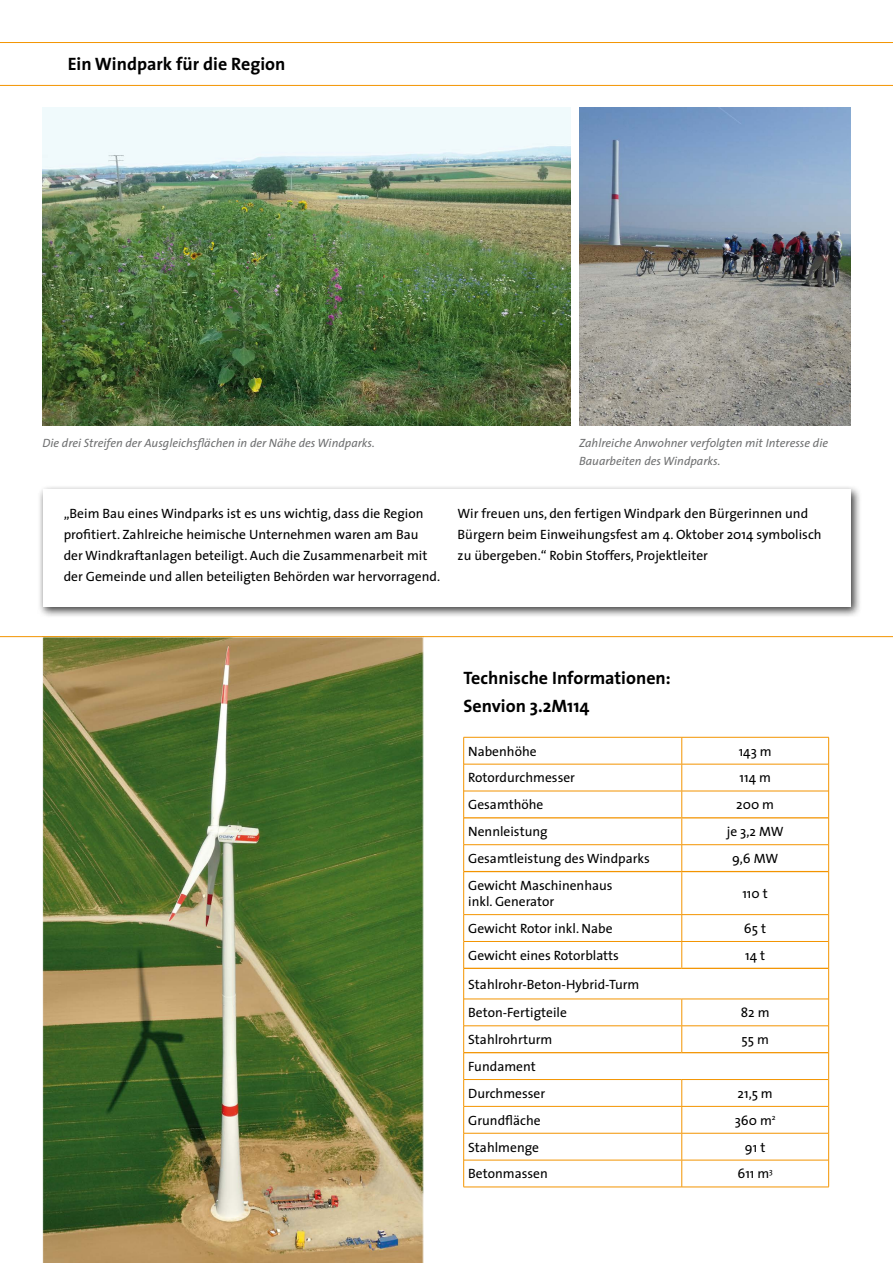
<style>
.page{position:relative;width:893px;height:1263px;background:#fff}
.page>*{position:absolute;margin:0;border:0;box-sizing:border-box;transform-origin:0 0}
.t1{font:700 18px/28.5px "The Sans";color:#000}
.t2{font:13.5px/21px "The Sans";color:#000}
.t3{font:italic 12px/18px "The Sans";color:#707172}
</style>
<div class="page">
<div style="left:37px;top:484px;width:824px;height:134px;background:#000;opacity:.75"></div>
<div style="left:43px;top:490px;width:807px;height:117px;background:#fff"></div>
<img style="left:43px;top:637px;width:380px;height:626px">
<svg style="left:464px;top:738px;width:364px;height:449px"></svg>
<hr style="left:464px;top:764px;width:218px;height:1px;background:#f39400">
<hr style="left:682px;top:764px;width:146px;height:1px;background:#f39400">
<hr style="left:464px;top:791px;width:218px;height:1px;background:#f39400">
<hr style="left:682px;top:791px;width:146px;height:1px;background:#f39400">
<hr style="left:464px;top:844px;width:218px;height:1px;background:#f39400">
<hr style="left:682px;top:844px;width:146px;height:1px;background:#f39400">
<svg style="left:681px;top:738px;width:1px;height:133px"></svg>
<hr style="left:681px;top:872px;width:1px;height:42px;background:#f39400">
<hr style="left:464px;top:914px;width:218px;height:1px;background:#f39400">
<hr style="left:682px;top:914px;width:146px;height:1px;background:#f39400">
<svg style="left:681px;top:915px;width:1px;height:53px"></svg>
<hr style="left:464px;top:999px;width:218px;height:1px;background:#f39400">
<hr style="left:682px;top:999px;width:146px;height:1px;background:#f39400">
<hr style="left:464px;top:1025px;width:218px;height:1px;background:#f39400">
<hr style="left:682px;top:1025px;width:146px;height:1px;background:#f39400">
<svg style="left:681px;top:999px;width:1px;height:53px"></svg>
<hr style="left:464px;top:1079px;width:218px;height:1px;background:#f39400">
<hr style="left:682px;top:1079px;width:146px;height:1px;background:#f39400">
<hr style="left:464px;top:1106px;width:218px;height:1px;background:#f39400">
<hr style="left:682px;top:1106px;width:146px;height:1px;background:#f39400">
<hr style="left:464px;top:1133px;width:218px;height:1px;background:#f39400">
<hr style="left:682px;top:1133px;width:146px;height:1px;background:#f39400">
<hr style="left:464px;top:1160px;width:218px;height:1px;background:#f39400">
<hr style="left:682px;top:1160px;width:146px;height:1px;background:#f39400">
<svg style="left:681px;top:1080px;width:1px;height:107px"></svg>
<hr style="left:464px;top:817px;width:218px;height:1px;background:#f39400">
<hr style="left:682px;top:817px;width:146px;height:1px;background:#f39400">
<hr style="left:464px;top:968px;width:218px;height:1px;background:#f39400">
<hr style="left:682px;top:968px;width:146px;height:1px;background:#f39400">
<hr style="left:464px;top:1052px;width:218px;height:1px;background:#f39400">
<hr style="left:682px;top:1052px;width:146px;height:1px;background:#f39400">
<hr style="left:464px;top:871px;width:218px;height:1px;background:#f39400">
<hr style="left:682px;top:871px;width:146px;height:1px;background:#f39400">
<hr style="left:464px;top:941px;width:218px;height:1px;background:#f39400">
<hr style="left:682px;top:941px;width:146px;height:1px;background:#f39400">
<hr style="left:463px;top:737px;width:219px;height:1px;background:#f39400">
<hr style="left:682px;top:737px;width:147px;height:1px;background:#f39400">
<svg style="left:463px;top:737px;width:1px;height:134px"></svg>
<svg style="left:828px;top:737px;width:1px;height:134px"></svg>
<hr style="left:463px;top:871px;width:1px;height:44px;background:#f39400">
<hr style="left:828px;top:871px;width:1px;height:44px;background:#f39400">
<svg style="left:463px;top:915px;width:1px;height:53px"></svg>
<svg style="left:828px;top:915px;width:1px;height:53px"></svg>
<hr style="left:463px;top:968px;width:1px;height:31px;background:#f39400">
<hr style="left:828px;top:968px;width:1px;height:31px;background:#f39400">
<svg style="left:463px;top:999px;width:1px;height:188px"></svg>
<svg style="left:828px;top:999px;width:1px;height:188px"></svg>
<hr style="left:463px;top:1187px;width:219px;height:1px;background:#f39400">
<hr style="left:682px;top:1187px;width:147px;height:1px;background:#f39400">
<img style="left:43px;top:108px;width:528px;height:317px">
<hr style="left:0;top:42px;width:893px;height:1px;background:#f39400">
<hr style="left:0;top:85px;width:893px;height:1px;background:#f39400">
<img style="left:579px;top:108px;width:271px;height:317px">
<hr style="left:0;top:636px;width:893px;height:1px;background:#f39400">
<h1 class="t1" style="left:68px;top:49px;width:219px">Ein Windpark für die Region</h1>
<p class="t3" style="left:43px;top:434px;width:334px">Die drei Streifen der Ausgleichsflächen in der Nähe des Windparks.</p>
<p class="t3" style="left:579px;top:434px;width:251px">Zahlreiche Anwohner verfolgten mit Interesse die<br>Bauarbeiten des Windparks.</p>
<p class="t2" style="left:64px;top:502px;width:378px">„Beim Bau eines Windparks ist es uns wichtig, dass die Region profitiert. Zahlreiche heimische Unternehmen waren am Bau der Windkraftanlagen beteiligt. Auch die Zusammenarbeit mit der Gemeinde und allen beteiligten Behörden war hervorragend.</p>
<p class="t2" style="left:458px;top:502px;width:366px">Wir freuen uns, den fertigen Windpark den Bürgerinnen und<br>Bürgern beim Einweihungsfest am 4. Oktober 2014 symbolisch zu übergeben.“ Robin Stoffers, Projektleiter</p>
<h1 class="t1" style="left:463px;top:663px;width:209px">Technische Informationen:<br>Senvion 3.2M114</h1>
<p class="t2" style="left:468px;top:740px;width:70px">Nabenhöhe</p>
<p class="t2" style="left:739px;top:740px;width:34px">143 m</p>
<p class="t2" style="left:468px;top:767px;width:108px">Rotordurchmesser</p>
<p class="t2" style="left:740px;top:767px;width:33px">114 m</p>
<p class="t2" style="left:468px;top:794px;width:77px">Gesamthöhe</p>
<p class="t2" style="left:736px;top:794px;width:39px">200 m</p>
<p class="t2" style="left:468px;top:821px;width:81px">Nennleistung</p>
<p class="t2" style="left:727px;top:821px;width:58px">je 3,2 MW</p>
<p class="t2" style="left:468px;top:847px;width:183px">Gesamtleistung des Windparks</p>
<p class="t2" style="left:732px;top:847px;width:48px">9,6 MW</p>
<p class="t2" style="left:468px;top:877px;width:146px;line-height:16.2px">Gewicht Maschinenhaus inkl. Generator</p>
<p class="t2" style="left:742px;top:882px;width:27px">110 t</p>
<p class="t2" style="left:468px;top:917px;width:146px">Gewicht Rotor inkl. Nabe</p>
<p class="t2" style="left:744px;top:917px;width:24px">65 t</p>
<p class="t2" style="left:468px;top:944px;width:152px">Gewicht eines Rotorblatts</p>
<p class="t2" style="left:745px;top:944px;width:22px">14 t</p>
<p class="t2" style="left:468px;top:969px;width:173px;line-height:28.8px">Stahlrohr-Beton-Hybrid-Turm<br>Beton-Fertigteile</p>
<p class="t2" style="left:741px;top:1002px;width:30px">82 m</p>
<p class="t2" style="left:468px;top:1029px;width:86px">Stahlrohrturm</p>
<p class="t2" style="left:741px;top:1029px;width:29px">55 m</p>
<p class="t2" style="left:468px;top:1053px;width:79px;line-height:26.8px">Fundament<br>Durchmesser</p>
<p class="t2" style="left:738px;top:1082px;width:37px">21,5 m</p>
<p class="t2" style="left:468px;top:1109px;width:74px">Grundfläche</p>
<p class="t2" style="left:735px;top:1109px;width:42px">360 m<sup>2</sup></p>
<p class="t2" style="left:468px;top:1136px;width:72px">Stahlmenge</p>
<p class="t2" style="left:745px;top:1136px;width:22px">91 t</p>
<p class="t2" style="left:468px;top:1163px;width:81px">Betonmassen</p>
<p class="t2" style="left:737px;top:1163px;width:37px">611 m<sup>3</sup></p>
</div>
